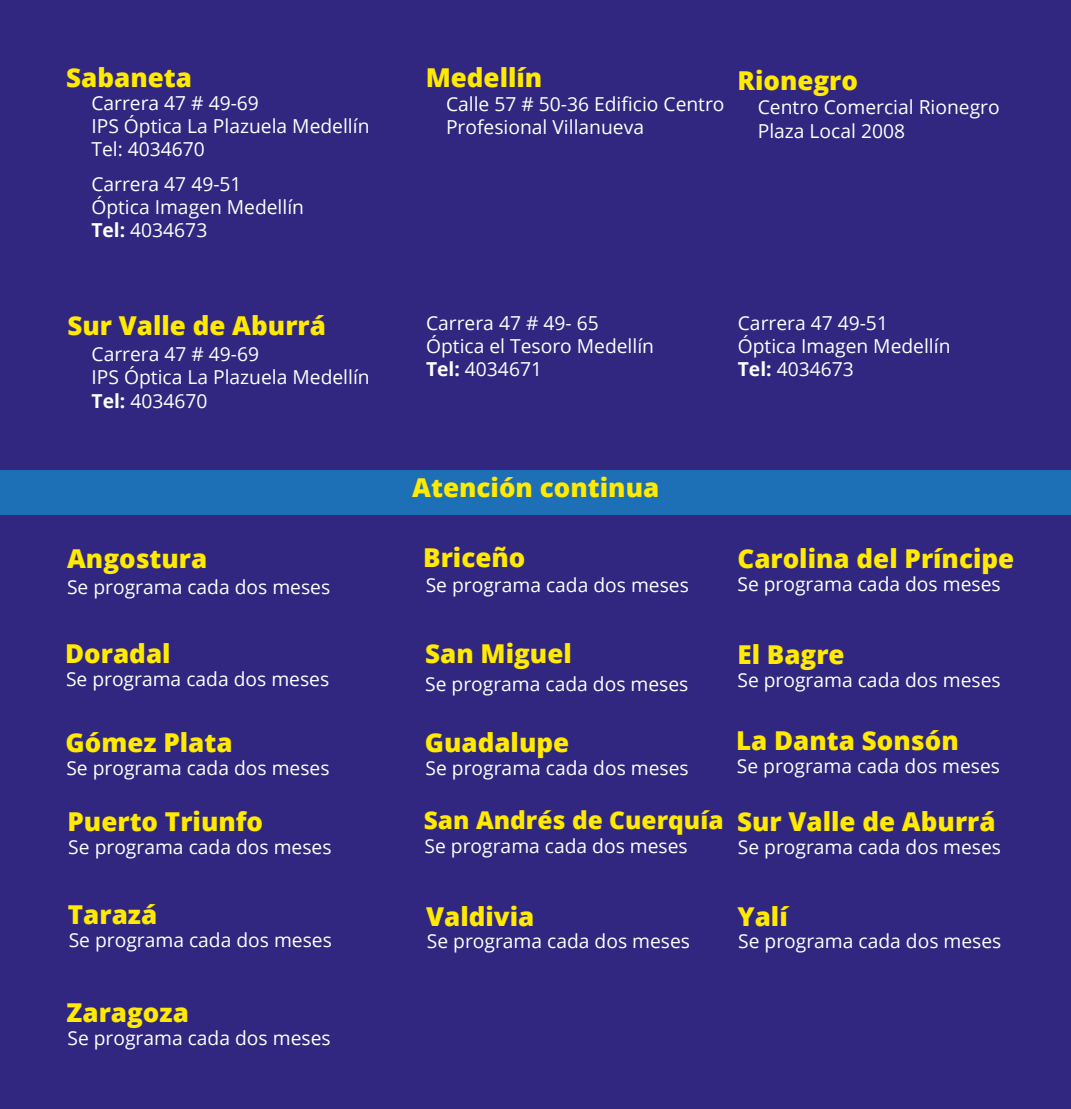
<style>
.page{position:relative;width:1071px;height:1109px;background:#fff}
.page>*{position:absolute;margin:0;border:0;box-sizing:border-box;transform-origin:0 0}
.t1{font:800 26.07px "Open Sans";color:#ffea00}
.t2{font:800 24.5px "Open Sans";color:#ffea00}
.t3{font:19.25px/23.1px "Open Sans";color:#fff}
.s1{font-weight:700}
</style>
<div class="page">
<div style="left:0;top:0;width:1071px;height:1108px;background:#312780"></div>
<div style="left:0;top:470px;width:1071px;height:44px;background:#1d70b5"></div>
<h1 class="t1" style="left:66px;top:58px;width:127px">Sabaneta</h1>
<p class="t3" style="left:91px;top:91px;width:280px">Carrera 47 # 49-69<br>IPS Óptica La Plazuela Medellín<br>Tel: 4034670</p>
<p class="t3" style="left:91px;top:172px;width:214px">Carrera 47 49-51<br>Óptica Imagen Medellín<br><span class="s1">Tel:</span> 4034673</p>
<h1 class="t1" style="left:426px;top:58px;width:118px">Medellín</h1>
<p class="t3" style="left:446px;top:92px;width:280px">Calle 57 # 50-36 Edificio Centro<br>Profesional Villanueva</p>
<h1 class="t1" style="left:737px;top:61px;width:122px">Rionegro</h1>
<p class="t3" style="left:758px;top:95px;width:244px">Centro Comercial Rionegro<br>Plaza Local 2008</p>
<h1 class="t1" style="left:67px;top:305px;width:260px">Sur Valle de Aburrá</h1>
<p class="t3" style="left:92px;top:342px;width:280px">Carrera 47 # 49-69<br>IPS Óptica La Plazuela Medellín<br><span class="s1">Tel:</span> 4034670</p>
<p class="t3" style="left:426px;top:311px;width:229px">Carrera 47 # 49- 65<br>Óptica el Tesoro Medellín<br><span class="s1">Tel:</span> 4034671</p>
<p class="t3" style="left:738px;top:311px;width:214px">Carrera 47 49-51<br>Óptica Imagen Medellín<br><span class="s1">Tel:</span> 4034673</p>
<h1 class="t1" style="left:412px;top:468px;width:249px">Atención continua</h1>
<h1 class="t1" style="left:67px;top:538px;width:142px">Angostura</h1>
<h1 class="t1" style="left:423px;top:537px;width:104px">Briceño</h1>
<h1 class="t1" style="left:737px;top:538px;width:278px">Carolina del Príncipe</h1>
<p class="t3" style="left:67px;top:575px;width:265px">Se programa cada dos meses</p>
<p class="t3" style="left:426px;top:573px;width:265px">Se programa cada dos meses</p>
<p class="t3" style="left:737px;top:572px;width:265px">Se programa cada dos meses</p>
<h1 class="t1" style="left:65px;top:633px;width:107px">Doradal</h1>
<p class="t3" style="left:66px;top:667px;width:265px">Se programa cada dos meses</p>
<h1 class="t1" style="left:425px;top:634px;width:148px">San Miguel</h1>
<p class="t3" style="left:425px;top:672px;width:265px">Se programa cada dos meses</p>
<h1 class="t1" style="left:737px;top:634px;width:109px">El Bagre</h1>
<p class="t3" style="left:737px;top:668px;width:265px">Se programa cada dos meses</p>
<h1 class="t1" style="left:66px;top:722px;width:169px">Gómez Plata</h1>
<p class="t3" style="left:66px;top:755px;width:265px">Se programa cada dos meses</p>
<h1 class="t1" style="left:425px;top:722px;width:146px">Guadalupe</h1>
<p class="t3" style="left:426px;top:755px;width:265px">Se programa cada dos meses</p>
<h1 class="t1" style="left:736px;top:720px;width:224px">La Danta Sonsón</h1>
<p class="t3" style="left:737px;top:754px;width:265px">Se programa cada dos meses</p>
<h1 class="t1" style="left:68px;top:801px;width:197px">Puerto Triunfo</h1>
<p class="t2" style="left:424px;top:801px;width:301px">San Andrés de Cuerquía</p>
<h1 class="t1" style="left:737px;top:801px;width:260px">Sur Valle de Aburrá</h1>
<p class="t3" style="left:68px;top:835px;width:265px">Se programa cada dos meses</p>
<p class="t3" style="left:425px;top:833px;width:265px">Se programa cada dos meses</p>
<p class="t3" style="left:738px;top:834px;width:265px">Se programa cada dos meses</p>
<h1 class="t1" style="left:68px;top:894px;width:91px">Tarazá</h1>
<h1 class="t1" style="left:426px;top:896px;width:110px">Valdivia</h1>
<h1 class="t1" style="left:737px;top:896px;width:52px">Yalí</h1>
<p class="t3" style="left:69px;top:928px;width:265px">Se programa cada dos meses</p>
<p class="t3" style="left:427px;top:929px;width:265px">Se programa cada dos meses</p>
<p class="t3" style="left:738px;top:929px;width:265px">Se programa cada dos meses</p>
<h1 class="t1" style="left:67px;top:992px;width:124px">Zaragoza</h1>
<p class="t3" style="left:67px;top:1025px;width:265px">Se programa cada dos meses</p>
</div>
